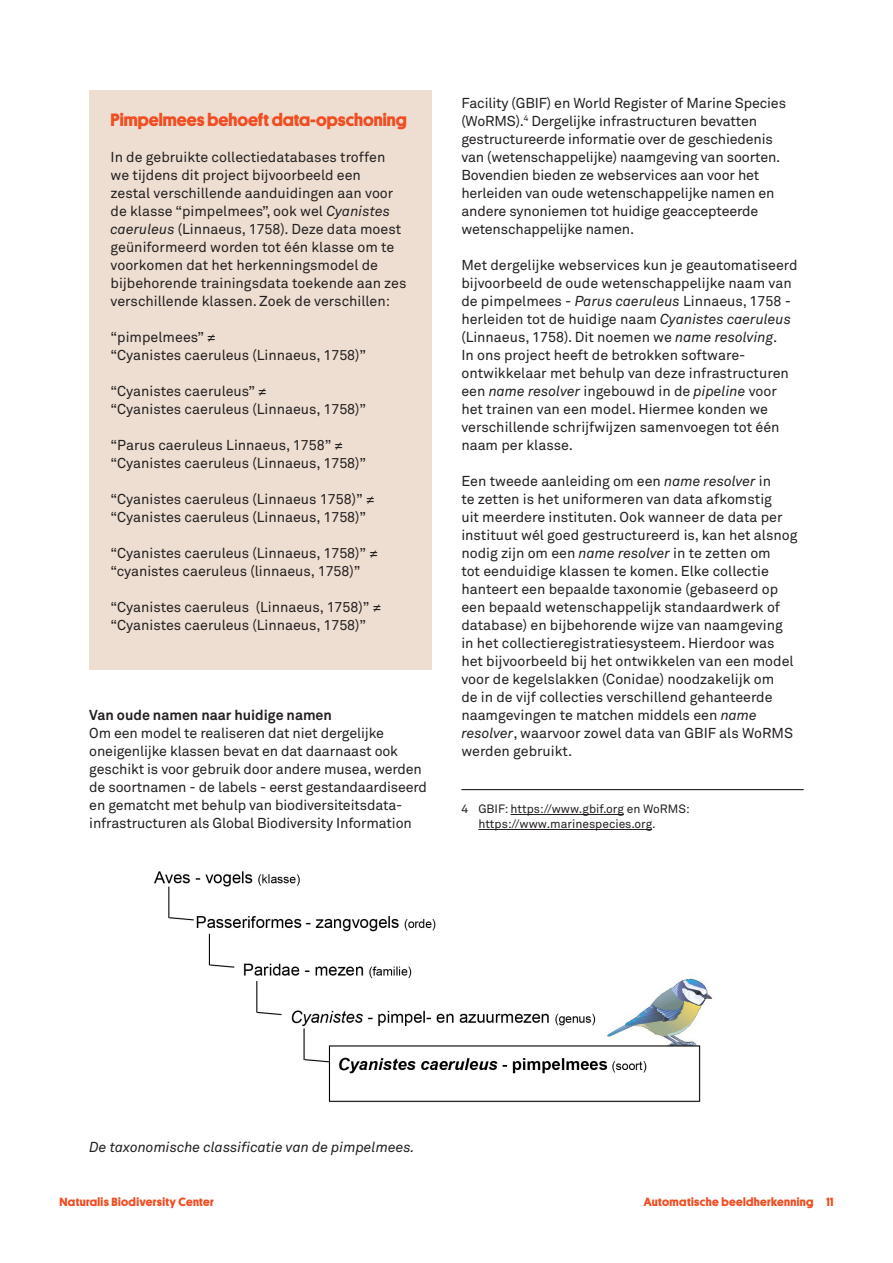
<style>
.page{position:relative;width:893px;height:1263px;background:#fff}
.page>*{position:absolute;margin:0;border:0;box-sizing:border-box;transform-origin:0 0}
.Platte_tekst{font:700 18px "Platform";color:#f04d22}
.Platte_tekst-2{font:14.25px/18px "Akkurat Pro";color:#231f20}
.Platte_tekst-3{font:italic 14.25px "Akkurat Pro";color:#231f20}
.Platte_tekst-4{font:700 14.25px "Akkurat Pro";color:#231f20}
.Voetnoot{font:12px/15px "Akkurat Pro";color:#231f20}
.t1{font:700 12px "Platform";letter-spacing:.03em;color:#f04d22}
.s1{font-style:italic}
</style>
<div class="page">
<div style="left:89px;top:90px;width:343px;height:21px;background:#edded1"></div>
<div style="left:89px;top:108px;width:343px;height:201px;background:#edded1"></div>
<div style="left:89px;top:306px;width:343px;height:21px;background:#edded1"></div>
<div style="left:89px;top:324px;width:343px;height:39px;background:#edded1"></div>
<div style="left:89px;top:360px;width:343px;height:21px;background:#edded1"></div>
<div style="left:89px;top:378px;width:343px;height:39px;background:#edded1"></div>
<div style="left:89px;top:414px;width:343px;height:21px;background:#edded1"></div>
<div style="left:89px;top:432px;width:343px;height:39px;background:#edded1"></div>
<div style="left:89px;top:468px;width:343px;height:21px;background:#edded1"></div>
<div style="left:89px;top:486px;width:343px;height:39px;background:#edded1"></div>
<div style="left:89px;top:522px;width:343px;height:21px;background:#edded1"></div>
<div style="left:89px;top:540px;width:343px;height:39px;background:#edded1"></div>
<div style="left:89px;top:576px;width:343px;height:21px;background:#edded1"></div>
<div style="left:89px;top:594px;width:343px;height:39px;background:#edded1"></div>
<div style="left:89px;top:630px;width:343px;height:21px;background:#edded1"></div>
<div style="left:89px;top:648px;width:343px;height:21px;background:#edded1"></div>
<hr style="left:461px;top:789px;width:343px;height:1px;background:#231f20">
<hr style="left:511px;top:814px;width:113px;height:1px;background:#231f20">
<hr style="left:478px;top:829px;width:174px;height:1px;background:#231f20">
<img style="left:154px;top:871px;width:558px;height:232px">
<p class="Platte_tekst" style="left:111px;top:107px;width:298px">Pimpelmees behoeft data-opschoning</p>
<p class="Platte_tekst-2" style="left:111px;top:148px;width:298px">In de gebruikte collectiedatabases troffen we tijdens dit project bijvoorbeeld een<br>zestal verschillende aanduidingen aan voor de klasse “pimpelmees”, ook wel <span class="s1">Cyanistes caeruleus</span> (Linnaeus, 1758). Deze data moest geüniformeerd worden tot één klasse om te voorkomen dat het herkenningsmodel de bijbehorende trainingsdata toekende aan zes verschillende klassen. Zoek de verschillen:</p>
<p class="Platte_tekst-2" style="left:111px;top:328px;width:257px">“pimpelmees” ≠<br>“Cyanistes caeruleus (Linnaeus, 1758)”</p>
<p class="Platte_tekst-2" style="left:111px;top:382px;width:257px">“Cyanistes caeruleus” ≠<br>“Cyanistes caeruleus (Linnaeus, 1758)”</p>
<p class="Platte_tekst-2" style="left:111px;top:436px;width:257px">“Parus caeruleus Linnaeus, 1758” ≠ “Cyanistes caeruleus (Linnaeus, 1758)”</p>
<p class="Platte_tekst-2" style="left:111px;top:490px;width:266px">“Cyanistes caeruleus (Linnaeus 1758)” ≠ “Cyanistes caeruleus (Linnaeus, 1758)”</p>
<p class="Platte_tekst-2" style="left:111px;top:544px;width:270px">“Cyanistes caeruleus (Linnaeus, 1758)” ≠ “cyanistes caeruleus (linnaeus, 1758)”</p>
<p class="Platte_tekst-2" style="left:111px;top:598px;width:273px">“Cyanistes caeruleus (Linnaeus, 1758)” ≠ “Cyanistes caeruleus (Linnaeus, 1758)”</p>
<p class="Platte_tekst-4" style="left:89px;top:706px;width:244px">Van oude namen naar huidige namen</p>
<p class="Platte_tekst-2" style="left:89px;top:724px;width:339px">Om een model te realiseren dat niet dergelijke oneigenlijke klassen bevat en dat daarnaast ook geschikt is voor gebruik door andere musea, werden de soortnamen - de labels - eerst gestandaardiseerd en gematcht met behulp van biodiversiteitsdata&shy;infrastructuren als Global Biodiversity Information</p>
<p class="Platte_tekst-2" style="left:461px;top:94px;width:326px">Facility (GBIF) en World Register of Marine Species (WoRMS).<sup>4</sup> Dergelijke infrastructuren bevatten gestructureerde informatie over de geschiedenis van (wetenschappelijke) naamgeving van soorten.<br>Bovendien bieden ze webservices aan voor het herleiden van oude wetenschappelijke namen en andere synoniemen tot huidige geaccepteerde wetenschappelijke namen.</p>
<p class="Platte_tekst-2" style="left:461px;top:256px;width:338px">Met dergelijke webservices kun je geautomatiseerd bijvoorbeeld de oude wetenschappelijke naam van de pimpelmees - <span class="s1">Parus caeruleus</span> Linnaeus, 1758 - herleiden tot de huidige naam <span class="s1">Cyanistes caeruleus </span>(Linnaeus, 1758). Dit noemen we <span class="s1">name resolving</span>.<br>In ons project heeft de betrokken software&shy;ontwikkelaar met behulp van deze infrastructuren een <span class="s1">name resolver</span> ingebouwd in de <span class="s1">pipeline</span> voor het trainen van een model. Hiermee konden we verschillende schrijfwijzen samenvoegen tot één naam per klasse.</p>
<p class="Platte_tekst-2" style="left:461px;top:472px;width:338px">Een tweede aanleiding om een <span class="s1">name resolver</span> in<br>te zetten is het uniformeren van data afkomstig<br>uit meerdere instituten. Ook wanneer de data per instituut wél goed gestructureerd is, kan het alsnog nodig zijn om een <span class="s1">name resolver</span> in te zetten om<br>tot eenduidige klassen te komen. Elke collectie hanteert een bepaalde taxonomie (gebaseerd op een bepaald wetenschappelijk standaardwerk of database) en bijbehorende wijze van naamgeving in het collectieregistratiesysteem. Hierdoor was het bijvoorbeeld bij het ontwikkelen van een model voor de kegelslakken (Conidae) noodzakelijk om<br>de in de vijf collecties verschillend gehanteerde naamgevingen te matchen middels een <span class="s1">name resolver</span>, waarvoor zowel data van GBIF als WoRMS werden gebruikt.</p>
<p class="Voetnoot" style="left:478px;top:802px;width:213px;text-indent:-17px">4 GBIF: https://www.gbif.org en WoRMS: https://www.marinespecies.org.</p>
<p class="Platte_tekst-3" style="left:89px;top:1139px;width:327px">De taxonomische classificatie van de pimpelmees.</p>
<p class="t1" style="left:60px;top:1193px;width:156px">Naturalis Biodiversity Center</p>
<p class="t1" style="left:644px;top:1193px;width:191px">Automatische beeldherkenning 11</p>
</div>
